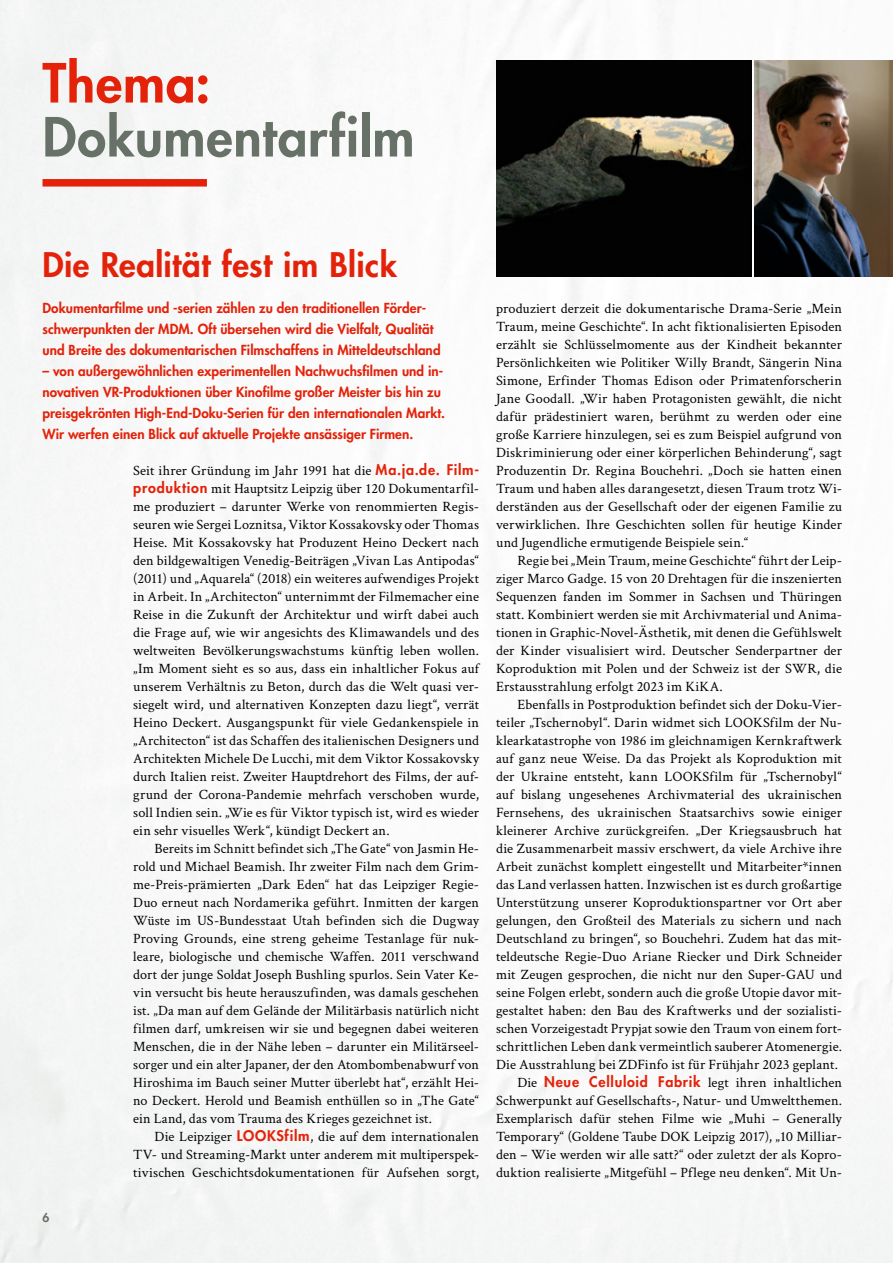
<style>
.page{position:relative;width:893px;height:1263px;background:#fff}
.page>*{position:absolute;margin:0;border:0;box-sizing:border-box;transform-origin:0 0}
._1_Rubrikenhead{font:800 52.5px/54px "Futura Std";letter-spacing:.015em;color:#677168}
._3_Head_groß{font:800 33px "Futura Std";letter-spacing:.01em;color:#e4220a}
.Text_mit_Einzug{font:14.25px/18px "Crimson Text";letter-spacing:.01em;color:#000;text-align:justify}
.Text{font:14.25px/18px "Crimson Text";letter-spacing:.015em;color:#000;text-align:justify}
.Teaser_NEU{font:800 13.5px/21px "Futura Std";letter-spacing:.005em;color:#e4220a}
.t1{font:800 12px "Futura Std";color:#677168}
.s1{color:#e4220a}
.s2{font-family:"Futura Std";font-weight:800;color:#e4220a}
</style>
<div class="page">
<img style="left:0;top:0;width:893px;height:1263px">
<div style="left:43px;top:179px;width:164px;height:8px;background:#e4220a"></div>
<img style="left:496px;top:60px;width:255px;height:217px">
<img style="left:754px;top:60px;width:139px;height:217px">
<p class="_1_Rubrikenhead" style="left:43px;top:56px;width:373px"><span class="s1">Thema:<br></span>Dokumentarfilm</p>
<p class="_3_Head_groß" style="left:43px;top:244px;width:356px">Die Realität fest im Blick</p>
<p class="Teaser_NEU" style="left:43px;top:297px;width:400px">Dokumentarfilme und -serien zählen zu den traditionellen Förder&shy;schwerpunkten der MDM. Oft übersehen wird die Vielfalt, Qualität und Breite des dokumentarischen Filmschaffens in Mitteldeutschland</p>
<p class="Teaser_NEU" style="left:43px;top:360px;width:404px">– von außergewöhnlichen experimentellen Nachwuchsfilmen und in&shy;novativen VR-Produktionen über Kinofilme großer Meister bis hin zu preisgekrönten High-End-Doku-Serien für den internationalen Markt.<br>Wir werfen einen Blick auf aktuelle Projekte ansässiger Firmen.</p>
<p class="Text" style="left:133px;top:460px;width:347px">Seit ihrer Gründung im Jahr 1991 hat die <span class="s2">Ma.ja.de. Film&shy;produktion</span> mit Hauptsitz Leipzig über 120 Dokumentarfil&shy;me produziert – darunter Werke von renommierten Regis&shy;seuren wie Sergei Loznitsa, Viktor Kossakovsky oder Thomas Heise. Mit Kossakovsky hat Produzent Heino Deckert nach den bildgewaltigen Venedig-Beiträgen „Vivan Las Antipodas“ (2011) und „Aquarela“ (2018) ein weiteres aufwendiges Projekt in Arbeit. In „Architecton“ unternimmt der Filmemacher eine Reise in die Zukunft der Architektur und wirft dabei auch die Frage auf, wie wir angesichts des Klimawandels und des weltweiten Bevölkerungswachstums künftig leben wollen. „Im Moment sieht es so aus, dass ein inhaltlicher Fokus auf unserem Verhältnis zu Beton, durch das die Welt quasi ver&shy;siegelt wird, und alternativen Konzepten dazu liegt“, verrät Heino Deckert. Ausgangspunkt für viele Gedankenspiele in „Architecton“ ist das Schaffen des italienischen Designers und Architekten Michele De Lucchi, mit dem Viktor Kossakovsky durch Italien reist. Zweiter Hauptdrehort des Films, der auf&shy;grund der Corona-Pandemie mehrfach verschoben wurde, soll Indien sein. „Wie es für Viktor typisch ist, wird es wieder ein sehr visuelles Werk“, kündigt Deckert an.</p>
<p class="Text_mit_Einzug" style="left:133px;top:838px;width:347px;text-indent:21px">Bereits im Schnitt befindet sich „The Gate“ von Jasmin He&shy;rold und Michael Beamish. Ihr zweiter Film nach dem Grim&shy;me-Preis-prämierten „Dark Eden“ hat das Leipziger Regie-Duo erneut nach Nordamerika geführt. Inmitten der kargen Wüste im US-Bundesstaat Utah befinden sich die Dugway Proving Grounds, eine streng geheime Testanlage für nuk&shy;leare, biologische und chemische Waffen. 2011 verschwand dort der junge Soldat Joseph Bushling spurlos. Sein Vater Ke&shy;vin versucht bis heute herauszufinden, was damals geschehen ist. „Da man auf dem Gelände der Militärbasis natürlich nicht filmen darf, umkreisen wir sie und begegnen dabei weiteren Menschen, die in der Nähe leben – darunter ein Militärseel&shy;sorger und ein alter Japaner, der den Atombombenabwurf von Hiroshima im Bauch seiner Mutter überlebt hat“, erzählt Hei&shy;no Deckert. Herold und Beamish enthüllen so in „The Gate“ ein Land, das vom Trauma des Krieges gezeichnet ist.</p>
<p class="Text_mit_Einzug" style="left:133px;top:1126px;width:347px;text-indent:21px">Die Leipziger <span class="s2">LOOKSfilm</span>, die auf dem internationalen TV- und Streaming-Markt unter anderem mit multiperspek&shy;tivischen Geschichtsdokumentationen für Aufsehen sorgt,</p>
<p class="t1" style="left:43px;top:1210px;width:8px">6</p>
<p class="Text_mit_Einzug" style="left:496px;top:298px;width:347px">produziert derzeit die dokumentarische Drama-Serie „Mein Traum, meine Geschichte“. In acht fiktionalisierten Episoden erzählt sie Schlüsselmomente aus der Kindheit bekannter Persönlichkeiten wie Politiker Willy Brandt, Sängerin Nina Simone, Erfinder Thomas Edison oder Primatenforscherin Jane Goodall. „Wir haben Protagonisten gewählt, die nicht dafür prädestiniert waren, berühmt zu werden oder eine große Karriere hinzulegen, sei es zum Beispiel aufgrund von Diskriminierung oder einer körperlichen Behinderung“, sagt Produzentin Dr. Regina Bouchehri. „Doch sie hatten einen Traum und haben alles darangesetzt, diesen Traum trotz Wi&shy;derständen aus der Gesellschaft oder der eigenen Familie zu verwirklichen. Ihre Geschichten sollen für heutige Kinder und Jugendliche ermutigende Beispiele sein.“</p>
<p class="Text_mit_Einzug" style="left:496px;top:550px;width:347px;text-indent:21px">Regie bei „Mein Traum, meine Geschichte“ führt der Leip&shy;ziger Marco Gadge. 15 von 20 Drehtagen für die inszenierten Sequenzen fanden im Sommer in Sachsen und Thüringen statt. Kombiniert werden sie mit Archivmaterial und Anima&shy;tionen in Graphic-Novel-Ästhetik, mit denen die Gefühlswelt der Kinder visualisiert wird. Deutscher Senderpartner der Koproduktion mit Polen und der Schweiz ist der SWR, die Erstausstrahlung erfolgt 2023 im KiKA.</p>
<p class="Text_mit_Einzug" style="left:496px;top:694px;width:347px;text-indent:21px">Ebenfalls in Postproduktion befindet sich der Doku-Vier&shy;teiler „Tschernobyl“. Darin widmet sich LOOKSfilm der Nu&shy;klearkatastrophe von 1986 im gleichnamigen Kernkraftwerk auf ganz neue Weise. Da das Projekt als Koproduktion mit der Ukraine entsteht, kann LOOKSfilm für „Tschernobyl“ auf bislang ungesehenes Archivmaterial des ukrainischen Fernsehens, des ukrainischen Staatsarchivs sowie einiger kleinerer Archive zurückgreifen. „Der Kriegsausbruch hat die Zusammenarbeit massiv erschwert, da viele Archive ihre Arbeit zunächst komplett eingestellt und Mitarbeiter*innen das Land verlassen hatten. Inzwischen ist es durch großartige Unterstützung unserer Koproduktionspartner vor Ort aber gelungen, den Großteil des Materials zu sichern und nach Deutschland zu bringen“, so Bouchehri. Zudem hat das mit&shy;teldeutsche Regie-Duo Ariane Riecker und Dirk Schneider mit Zeugen gesprochen, die nicht nur den Super-GAU und seine Folgen erlebt, sondern auch die große Utopie davor mit&shy;gestaltet haben: den Bau des Kraftwerks und der sozialisti&shy;schen Vorzeigestadt Prypjat sowie den Traum von einem fort&shy;schrittlichen Leben dank vermeintlich sauberer Atomenergie.<br>Die Ausstrahlung bei ZDFinfo ist für Frühjahr 2023 geplant.</p>
<p class="Text_mit_Einzug" style="left:496px;top:1072px;width:347px;text-indent:21px">Die <span class="s2">Neue Celluloid Fabrik</span> legt ihren inhaltlichen Schwerpunkt auf Gesellschafts-, Natur- und Umweltthemen.<br>Exemplarisch dafür stehen Filme wie „Muhi – Generally Temporary“ (Goldene Taube DOK Leipzig 2017), „10 Milliar&shy;den – Wie werden wir alle satt?“ oder zuletzt der als Kopro&shy;duktion realisierte „Mitgefühl – Pflege neu denken“. Mit Un-</p>
</div>
